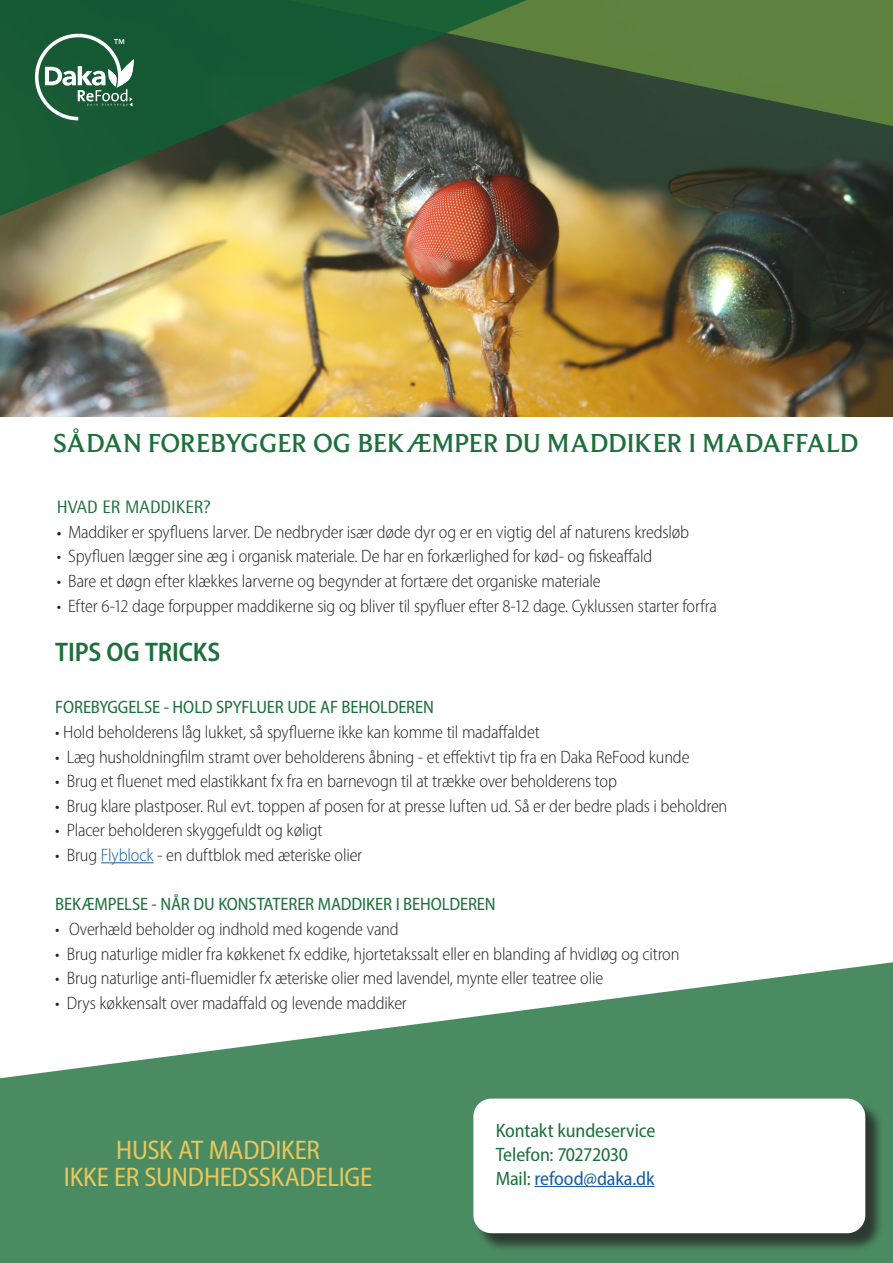
<style>
.page{position:relative;width:893px;height:1263px;background:#fff}
.page>*{position:absolute;margin:0;border:0;box-sizing:border-box;transform-origin:0 0}
.Mellemrubrik{font:500 27px "Beaufort Pro";letter-spacing:-.005em;color:#1d6f3b}
.Mellemrubrik-2{font:semi-condensed 27px/27px "Myriad Pro";letter-spacing:-.01em;color:#ebc75b;text-align:center}
.Mellemrubrik-3{font:600 semi-condensed 27px "Myriad Pro";letter-spacing:-.005em;color:#1d6f3b}
.t1{font:semi-condensed 19.5px "Myriad Pro";letter-spacing:-.01em;color:#1d6f3b}
.t2{font:semi-condensed 19.5px "Myriad Pro";letter-spacing:-.01em;color:#175d9e}
.Mellemrubrik-4{font:300 semi-condensed 18px "Myriad Pro";letter-spacing:-.01em;color:#231f20}
.Mellemrubrik-5{font:semi-condensed 18px "Myriad Pro";letter-spacing:-.01em;color:#1d6f3b}
.Mellemrubrik-6{font:18px "Rotis Semi Sans Pro";letter-spacing:-.005em;color:#1d6f3b}
.s1{font-weight:400;font-stretch:normal;font-size:16.5px}
.s2{color:#175d9e}
.s3{color:#1d6f3b}
</style>
<div class="page">
<img style="left:0;top:131px;width:893px;height:285px">
<svg style="left:704px;top:0;width:189px;height:131px;background:#55763d"></svg>
<img style="left:0;top:0;width:704px;height:254px">
<svg style="left:35px;top:34px;width:99px;height:86px"></svg>
<hr style="left:101px;top:862px;width:53px;height:1px;background:#175d9e">
<svg style="left:0;top:962px;width:893px;height:301px;fill:#4a8b62"></svg>
<div style="left:476px;top:1101px;width:408px;height:151px;background:#231f20;opacity:.75"></div>
<div style="left:473px;top:1098px;width:392px;height:135px;background:#fff;border-radius:18px"></div>
<hr style="left:534px;top:1186px;width:121px;height:1px;background:#175d9e">
<p class="Mellemrubrik" style="left:53px;top:426px;width:807px">SÅDAN FOREBYGGER OG BEKÆMPER DU MADDIKER I MADAFFALD</p>
<p class="Mellemrubrik-6" style="left:57px;top:496px;width:155px">HVAD ER MADDIKER?</p>
<p class="Mellemrubrik-4" style="left:57px;top:521px;width:634px"><span class="s1">•</span> Maddiker er spyfluens larver. De nedbryder især døde dyr og er en vigtig del af naturens kredsløb</p>
<p class="Mellemrubrik-4" style="left:57px;top:546px;width:597px">• Spyfluen lægger sine æg i organisk materiale. De har en forkærlighed for kød- og fiskeaffald</p>
<p class="Mellemrubrik-4" style="left:57px;top:570px;width:545px">• Bare et døgn efter klækkes larverne og begynder at fortære det organiske materiale</p>
<p class="Mellemrubrik-4" style="left:57px;top:595px;width:662px">• Efter 6-12 dage forpupper maddikerne sig og bliver til spyfluer efter 8-12 dage. Cyklussen starter forfra</p>
<p class="Mellemrubrik-3" style="left:55px;top:635px;width:167px">TIPS OG TRICKS</p>
<p class="Mellemrubrik-5" style="left:55px;top:696px;width:380px">FOREBYGGELSE - HOLD SPYFLUER UDE AF BEHOLDEREN</p>
<p class="Mellemrubrik-4" style="left:55px;top:721px;width:486px">• Hold beholderens låg lukket, så spyfluerne ikke kan komme til madaffaldet</p>
<p class="Mellemrubrik-4" style="left:55px;top:746px;width:636px">• Læg husholdningfilm stramt over beholderens åbning - et effektivt tip fra en Daka ReFood kunde</p>
<p class="Mellemrubrik-4" style="left:55px;top:770px;width:563px">• Brug et fluenet med elastikkant fx fra en barnevogn til at trække over beholderens top</p>
<p class="Mellemrubrik-4" style="left:55px;top:795px;width:674px">• Brug klare plastposer. Rul evt. toppen af posen for at presse luften ud. Så er der bedre plads i beholdren</p>
<p class="Mellemrubrik-4" style="left:55px;top:820px;width:269px">• Placer beholderen skyggefuldt og køligt</p>
<p class="Mellemrubrik-4" style="left:55px;top:844px;width:308px">• Brug <span class="s2">Flyblock</span> - en duftblok med æteriske olier</p>
<p class="Mellemrubrik-5" style="left:55px;top:893px;width:442px">BEKÆMPELSE - NÅR DU KONSTATERER MADDIKER I BEHOLDEREN</p>
<p class="Mellemrubrik-4" style="left:55px;top:918px;width:345px">• Overhæld beholder og indhold med kogende vand</p>
<p class="Mellemrubrik-4" style="left:55px;top:943px;width:626px">• Brug naturlige midler fra køkkenet fx eddike, hjortetakssalt eller en blanding af hvidløg og citron</p>
<p class="Mellemrubrik-4" style="left:55px;top:967px;width:549px">• Brug naturlige anti-fluemidler fx æteriske olier med lavendel, mynte eller teatree olie</p>
<p class="Mellemrubrik-4" style="left:55px;top:992px;width:353px">• Drys køkkensalt over madaffald og levende maddiker</p>
<p class="Mellemrubrik-2" style="left:64px;top:1136px;width:310px">HUSK AT MADDIKER<br>IKKE ER SUNDHEDSSKADELIGE</p>
<p class="t1" style="left:496px;top:1118px;width:161px">Kontakt kundeservice</p>
<p class="t1" style="left:496px;top:1142px;width:134px">Telefon: 70272030</p>
<p class="t2" style="left:496px;top:1166px;width:160px"><span class="s3">Mail:</span> refood@daka.dk</p>
</div>
